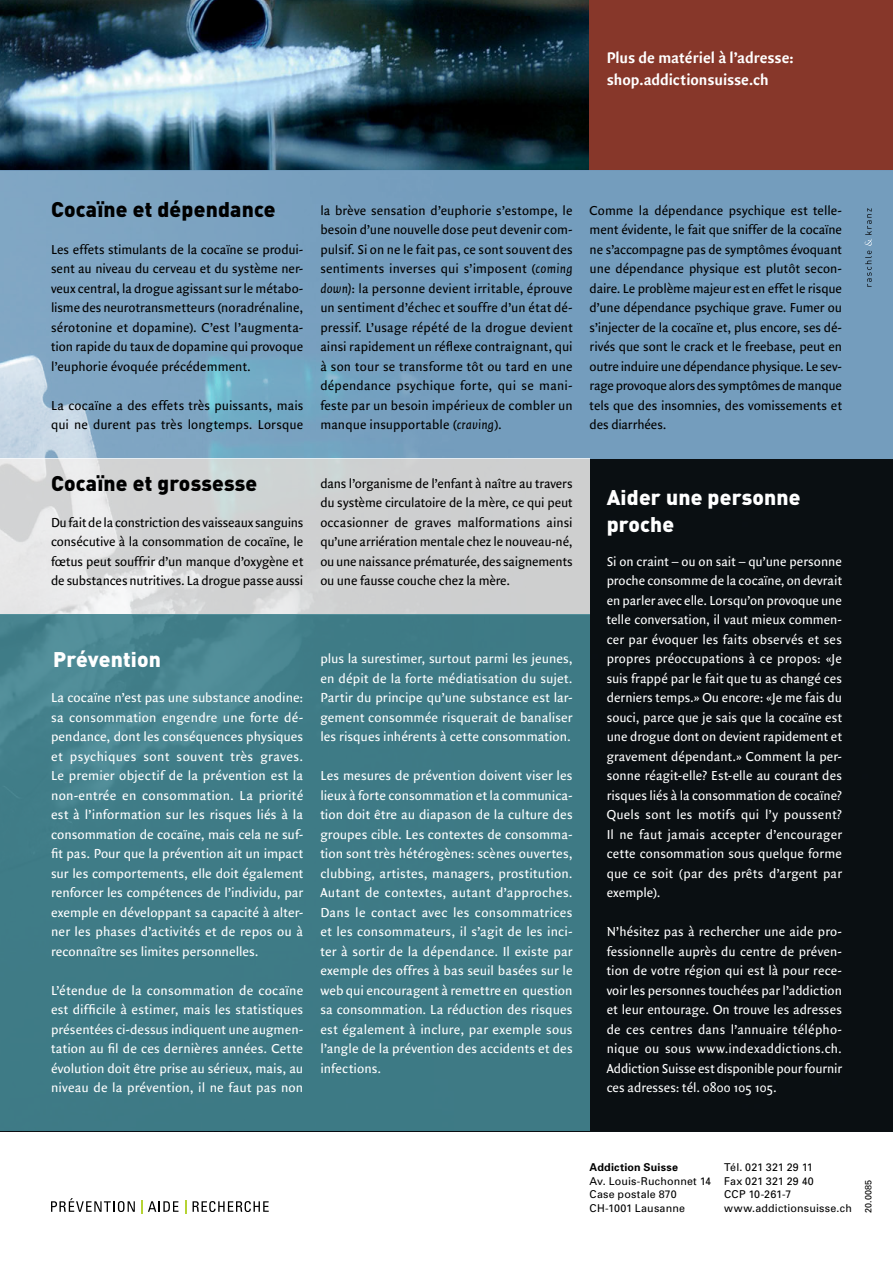
<style>
.page{position:relative;width:893px;height:1263px;background:#fff}
.page>*{position:absolute;margin:0;border:0;box-sizing:border-box;transform-origin:0 0}
.t1{font:900 21px "DIN";letter-spacing:.01em;color:#000}
.t2{font:900 21px/27px "DIN";letter-spacing:.01em;color:#fff}
.t3{font:700 16.5px/22.5px "Quadraat Sans";letter-spacing:-.005em;color:#fff}
.t4{font:13.95px/19.5px "Quadraat Sans";letter-spacing:.005em;color:#fff;text-align:justify}
.t5{font:13.95px/19.5px "Quadraat Sans";color:#000;text-align:justify}
.t6{font:10.8px/13.5px "Univers";letter-spacing:.015em;color:#000}
.t7{font:700 10.8px "Univers";letter-spacing:.02em;color:#000}
.t8{font:9px "Univers";color:#000}
.s1{font-style:italic}
</style>
<div class="page">
<img style="left:0;top:0;width:590px;height:170px">
<div style="left:590px;top:0;width:303px;height:170px;background:#87372a"></div>
<div style="left:590px;top:458px;width:303px;height:673px;background:#0a0f12"></div>
<svg style="left:0;top:170px;width:893px;height:288px;background:#79a1c0"></svg>
<svg style="left:0;top:458px;width:590px;height:156px;background:#d4d5d6"></svg>
<div style="left:0;top:614px;width:590px;height:517px;background:linear-gradient(to bottom,#43808b,#3c7884)"></div>
<svg style="left:193px;top:1201px;width:76px;height:11px"></svg>
<svg style="left:141px;top:1200px;width:37px;height:13px"></svg>
<svg style="left:185px;top:1200px;width:1px;height:13px"></svg>
<svg style="left:51px;top:1198px;width:84px;height:14px"></svg>
<svg style="left:865px;top:208px;width:7px;height:79px"></svg>
<p class="t3" style="left:607px;top:46px;width:189px">Plus de matériel à l’adresse: shop.addictionsuisse.ch</p>
<h1 class="t1" style="left:51px;top:196px;width:226px">Cocaïne et dépendance</h1>
<p class="t5" style="left:51px;top:240px;width:254px">Les effets stimulants de la cocaïne se produi&shy;sent au niveau du cerveau et du système ner&shy;veux central, la drogue agissant sur le métabo&shy;lisme des neurotransmetteurs (noradrénaline, sérotonine et dopamine). C’est l’augmenta&shy;tion rapide du taux de dopamine qui provoque l’euphorie évoquée précédemment.</p>
<p class="t5" style="left:51px;top:396px;width:254px">La cocaïne a des effets très puissants, mais qui ne durent pas très longtemps. Lorsque</p>
<p class="t5" style="left:320px;top:201px;width:254px">la brève sensation d’euphorie s’estompe, le besoin d’une nouvelle dose peut devenir com&shy;pulsif. Si on ne le fait pas, ce sont souvent des sentiments inverses qui s’imposent (<span class="s1">coming down)</span>: la personne devient irritable, éprouve un sentiment d’échec et souffre d’un état dé&shy;pressif. L’usage répété de la drogue devient ainsi rapidement un réflexe contraignant, qui à son tour se transforme tôt ou tard en une dépendance psychique forte, qui se mani&shy;feste par un besoin impérieux de combler un manque insupportable (<span class="s1">craving</span>).</p>
<p class="t5" style="left:590px;top:201px;width:254px">Comme la dépendance psychique est telle&shy;ment évidente, le fait que sniffer de la cocaïne ne s’accompagne pas de symptômes évoquant une dépendance physique est plutôt secon&shy;daire. Le problème majeur est en effet le risque d’une dépendance psychique grave. Fumer ou s’injecter de la cocaïne et, plus encore, ses dé&shy;rivés que sont le crack et le freebase, peut en outre induire une dépendance physique. Le sev&shy;rage provoque alors des symptômes de manque tels que des insomnies, des vomissements et des diarrhées.</p>
<h1 class="t1" style="left:51px;top:469px;width:208px">Cocaïne et grossesse</h1>
<p class="t5" style="left:51px;top:513px;width:254px">Du fait de la constriction des vaisseaux sanguins consécutive à la consommation de cocaïne, le fœtus peut souffrir d’un manque d’oxygène et de substances nutritives. La drogue passe aussi</p>
<p class="t5" style="left:320px;top:474px;width:254px">dans l’organisme de l’enfant à naître au travers du système circulatoire de la mère, ce qui peut occasionner de graves malformations ainsi qu’une arriération mentale chez le nouveau-né, ou une naissance prématurée, des saignements ou une fausse couche chez la mère.</p>
<h1 class="t2" style="left:53px;top:645px;width:109px">Prévention</h1>
<p class="t4" style="left:51px;top:688px;width:254px">La cocaïne n’est pas une substance anodine: sa consommation engendre une forte dé&shy;pendance, dont les conséquences physiques et psychiques sont souvent très graves.<br>Le premier objectif de la prévention est la non-entrée en consommation. La priorité est à l’information sur les risques liés à la consommation de cocaïne, mais cela ne suf&shy;fit pas. Pour que la prévention ait un impact sur les comportements, elle doit également renforcer les compétences de l’individu, par exemple en développant sa capacité à alter&shy;ner les phases d’activités et de repos ou à reconnaître ses limites personnelles.</p>
<p class="t4" style="left:51px;top:981px;width:254px">L’étendue de la consommation de cocaïne est difficile à estimer, mais les statistiques présentées ci-dessus indiquent une augmen&shy;tation au fil de ces dernières années. Cette évolution doit être prise au sérieux, mais, au niveau de la prévention, il ne faut pas non</p>
<p class="t4" style="left:320px;top:649px;width:254px">plus la surestimer, surtout parmi les jeunes, en dépit de la forte médiatisation du sujet.<br>Partir du principe qu’une substance est lar&shy;gement consommée risquerait de banaliser les risques inhérents à cette consommation.</p>
<p class="t4" style="left:320px;top:766px;width:254px">Les mesures de prévention doivent viser les lieux à forte consommation et la communica&shy;tion doit être au diapason de la culture des groupes cible. Les contextes de consomma&shy;tion sont très hétérogènes: scènes ouvertes, clubbing, artistes, managers, prostitution.<br>Autant de contextes, autant d’approches.<br>Dans le contact avec les consommatrices et les consommateurs, il s’agit de les inci&shy;ter à sortir de la dépendance. Il existe par exemple des offres à bas seuil basées sur le web qui encouragent à remettre en question sa consommation. La réduction des risques est également à inclure, par exemple sous l’angle de la prévention des accidents et des infections.</p>
<h1 class="t2" style="left:607px;top:483px;width:196px">Aider une personne proche</h1>
<p class="t4" style="left:607px;top:552px;width:237px">Si on craint – ou on sait – qu’une personne proche consomme de la cocaïne, on devrait en parler avec elle. Lorsqu’on provoque une telle conversation, il vaut mieux commen&shy;cer par évoquer les faits observés et ses propres préoccupations à ce propos: «Je suis frappé par le fait que tu as changé ces derniers temps.» Ou encore: «Je me fais du souci, parce que je sais que la cocaïne est une drogue dont on devient rapidement et gravement dépendant.» Comment la per&shy;sonne réagit-elle? Est-elle au courant des risques liés à la consommation de cocaïne?<br>Quels sont les motifs qui l’y poussent?<br>Il ne faut jamais accepter d’encourager cette consommation sous quelque forme que ce soit (par des prêts d’argent par exemple).</p>
<p class="t4" style="left:607px;top:922px;width:237px">N’hésitez pas à rechercher une aide pro&shy;fessionnelle auprès du centre de préven&shy;tion de votre région qui est là pour rece&shy;voir les personnes touchées par l’addiction et leur entourage. On trouve les adresses de ces centres dans l’annuaire télépho&shy;nique ou sous www.indexaddictions.ch.<br>Addiction Suisse est disponible pour fournir ces adresses: tél. 0800 105 105.</p>
<p class="t7" style="left:590px;top:1161px;width:90px">Addiction Suisse</p>
<p class="t6" style="left:590px;top:1174px;width:123px">Av. Louis-Ruchonnet 14<br>Case postale 870<br>CH-1001 Lausanne</p>
<p class="t6" style="left:724px;top:1161px;width:129px">Tél. 021 321 29 11<br>Fax 021 321 29 40<br>CCP 10-261-7 www.addictionsuisse.ch</p>
<p class="t8" style="left:863px;top:1213px;width:34px;rotate:-90deg">20.0085</p>
</div>
